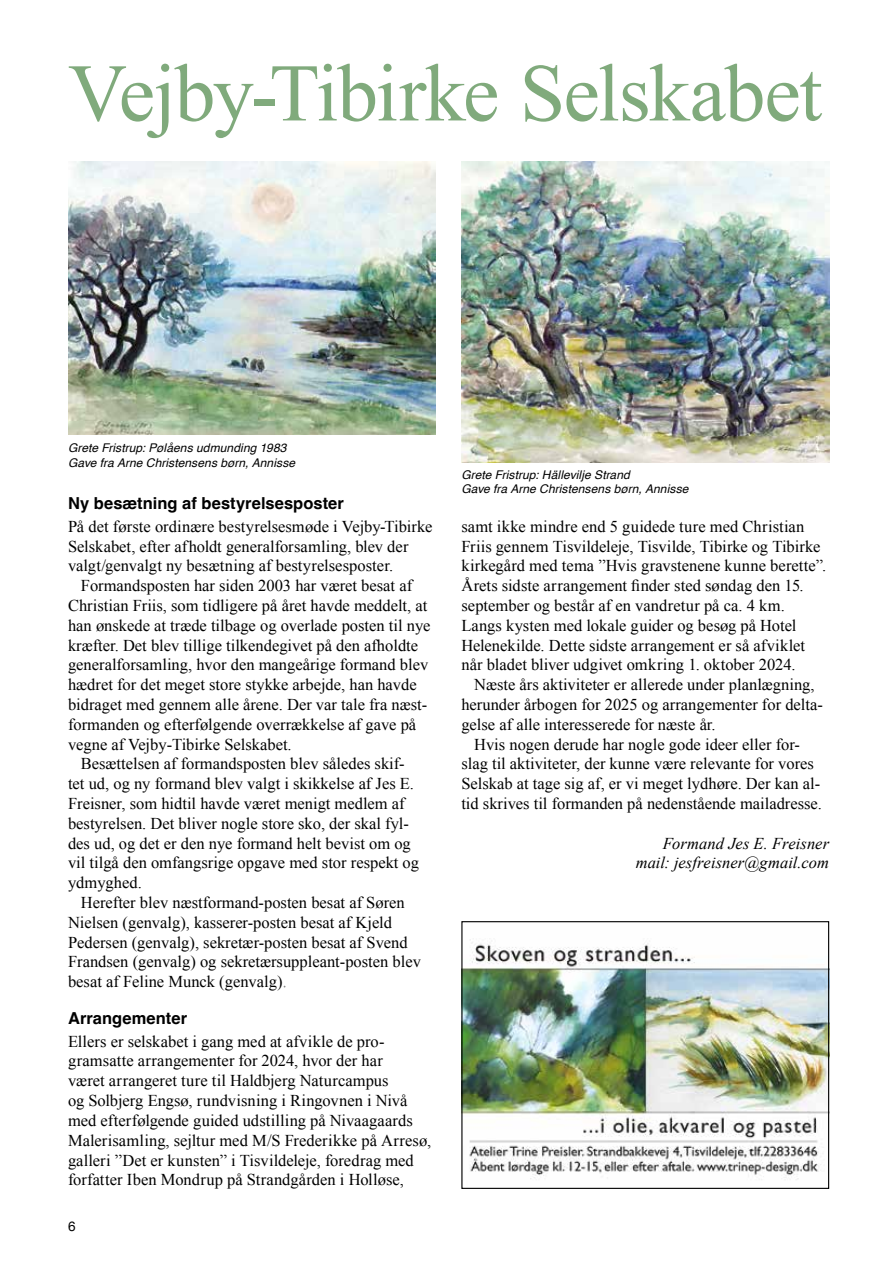
<style>
.page{position:relative;width:893px;height:1263px;background:#fff}
.page>*{position:absolute;margin:0;border:0;box-sizing:border-box;transform-origin:0 0}
.t1{font:81.75px "Times New Roman";letter-spacing:-.02em;color:#80aa7c}
.t2{font:16.5px/19.8px "Times New Roman";color:#000}
.t3{font:italic 16.5px/19.8px "Times New Roman";letter-spacing:.005em;color:#000;text-align:right}
.t4{font:700 16.5px "Helvetica";letter-spacing:.005em;color:#000}
.t5{font:13.5px "Helvetica Neue";color:#000}
.t6{font:italic 12px/14.4px "Helvetica";letter-spacing:.01em;color:#000}
.s1{color:#fff}
</style>
<div class="page">
<img style="left:461px;top:162px;width:368px;height:301px">
<img style="left:68px;top:162px;width:368px;height:273px">
<img style="left:463px;top:939px;width:364px;height:241px">
<div style="left:461px;top:921px;width:368px;height:268px;border:1px solid #000"></div>
<h1 class="t1" style="left:68px;top:38px;width:756px">Vejby-Tibirke Selskabet</h1>
<p class="t6" style="left:68px;top:441px;width:229px">Grete Fristrup: Pølåens udmunding 1983<br>Gave fra Arne Christensens børn, Annisse</p>
<p class="t4" style="left:68px;top:493px;width:277px">Ny besætning af bestyrelsesposter</p>
<p class="t2" style="left:68px;top:516px;width:366px">På det første ordinære bestyrelsesmøde i Vejby-Tibirke<br>Selskabet, efter afholdt generalforsamling, blev der valgt/genvalgt ny besætning af bestyrelsesposter.</p>
<p class="t2" style="left:81px;top:575px;width:333px">Formandsposten har siden 2003 har været besat af</p>
<p class="t2" style="left:68px;top:595px;width:361px">Christian Friis, som tidligere på året havde meddelt, at</p>
<p class="t2" style="left:68px;top:615px;width:364px">han ønskede at træde tilbage og overlade posten til nye</p>
<p class="t2" style="left:68px;top:635px;width:352px">kræfter. Det blev tillige tilkendegivet på den afholdte</p>
<p class="t2" style="left:68px;top:655px;width:362px">generalforsamling, hvor den mangeårige formand blev</p>
<p class="t2" style="left:68px;top:674px;width:350px">hædret for det meget store stykke arbejde, han havde</p>
<p class="t2" style="left:68px;top:694px;width:361px">bidraget med gennem alle årene. Der var tale fra næst-</p>
<p class="t2" style="left:68px;top:714px;width:350px">formanden og efterfølgende overrækkelse af gave på</p>
<p class="t2" style="left:68px;top:734px;width:225px">vegne af Vejby-Tibirke Selskabet.</p>
<p class="t2" style="left:81px;top:754px;width:325px">Besættelsen af formandsposten blev således skif-</p>
<p class="t2" style="left:68px;top:773px;width:348px">tet ud, og ny formand blev valgt i skikkelse af Jes E.</p>
<p class="t2" style="left:68px;top:793px;width:338px">Freisner, som hidtil havde været menigt medlem af</p>
<p class="t2" style="left:68px;top:813px;width:342px">bestyrelsen. Det bliver nogle store sko, der skal fyl-</p>
<p class="t2" style="left:68px;top:833px;width:344px">des ud, og det er den nye formand helt bevist om og</p>
<p class="t2" style="left:68px;top:853px;width:353px">vil tilgå den omfangsrige opgave med stor respekt og</p>
<p class="t2" style="left:68px;top:872px;width:75px">ydmyghed.</p>
<p class="t2" style="left:81px;top:892px;width:325px">Herefter blev næstformand-posten besat af Søren</p>
<p class="t2" style="left:68px;top:912px;width:326px">Nielsen (genvalg), kasserer-posten besat af Kjeld</p>
<p class="t2" style="left:68px;top:932px;width:341px">Pedersen (genvalg), sekretær-posten besat af Svend</p>
<p class="t2" style="left:68px;top:952px;width:354px">Frandsen (genvalg) og sekretærsuppleant-posten blev</p>
<p class="t2" style="left:68px;top:971px;width:220px">besat af Feline Munck (genvalg)<span class="s1">.</span></p>
<p class="t4" style="left:68px;top:1008px;width:121px">Arrangementer</p>
<p class="t2" style="left:68px;top:1031px;width:365px">Ellers er selskabet i gang med at afvikle de pro&shy;gramsatte arrangementer for 2024, hvor der har<br>været arrangeret ture til Haldbjerg Naturcampus<br>og Solbjerg Engsø, rundvisning i Ringovnen i Nivå med efterfølgende guided udstilling på Nivaagaards Malerisamling, sejltur med M/S Frederikke på Arresø, galleri ”Det er kunsten” i Tisvildeleje, foredrag med forfatter Iben Mondrup på Strandgården i Holløse,</p>
<p class="t5" style="left:68px;top:1216px;width:9px">6</p>
<p class="t6" style="left:461px;top:467px;width:229px">Grete Fristrup: Hällevilje Strand<br>Gave fra Arne Christensens børn, Annisse</p>
<p class="t2" style="left:461px;top:516px;width:366px">samt ikke mindre end 5 guidede ture med Christian Friis gennem Tisvildeleje, Tisvilde, Tibirke og Tibirke kirkegård med tema ”Hvis gravstenene kunne berette”.<br>Årets sidste arrangement finder sted søndag den 15. september og består af en vandretur på ca. 4 km.<br>Langs kysten med lokale guider og besøg på Hotel Helenekilde. Dette sidste arrangement er så afviklet når bladet bliver udgivet omkring 1. oktober 2024.</p>
<p class="t2" style="left:461px;top:674px;width:363px;text-indent:13px">Næste års aktiviteter er allerede under planlægning, herunder årbogen for 2025 og arrangementer for delta&shy;gelse af alle interesserede for næste år.</p>
<p class="t2" style="left:461px;top:734px;width:362px;text-align:center">Hvis nogen derude har nogle gode ideer eller for-<br>slag til aktiviteter, der kunne være relevante for vores Selskab at tage sig af, er vi meget lydhøre. Der kan al&shy;tid skrives til formanden på nedenstående mailadresse.</p>
<p class="t3" style="left:636px;top:833px;width:195px">Formand Jes E. Freisner mail: jesfreisner@gmail.com</p>
</div>
